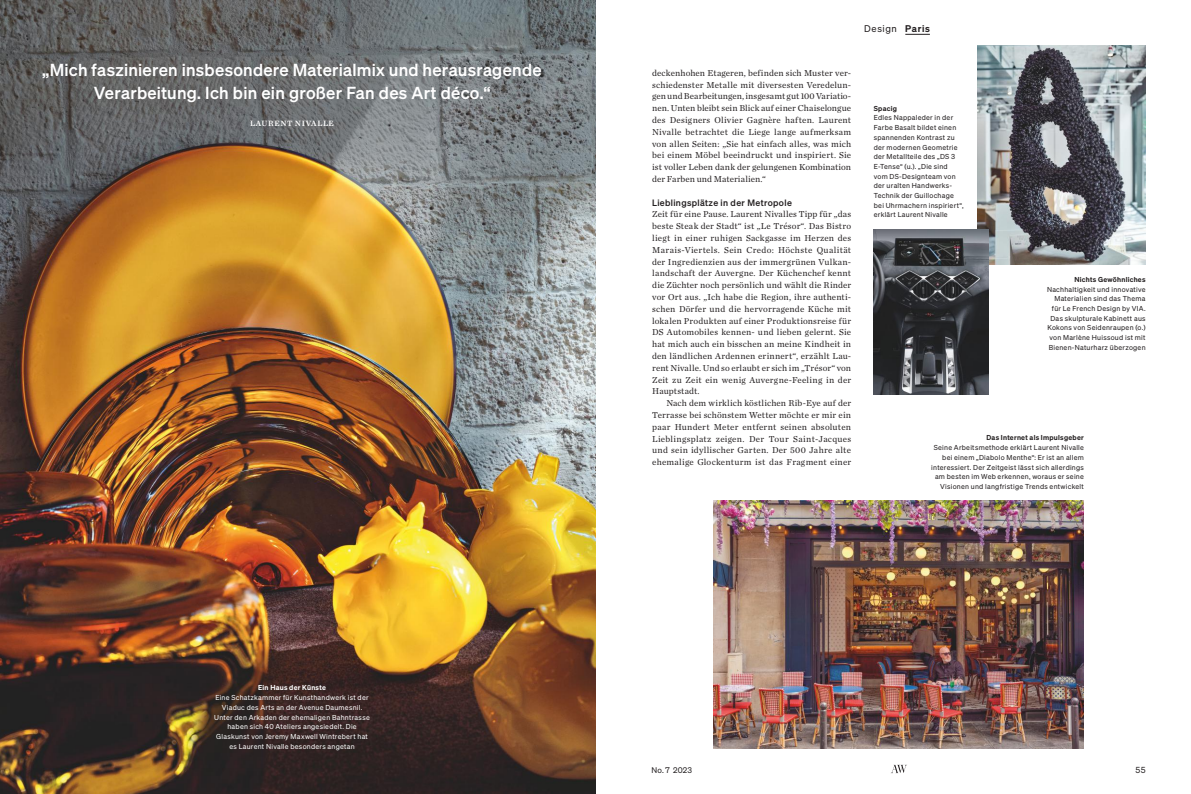
<style>
.page{position:relative;width:1191px;height:794px;background:#fff}
.page>*{position:absolute;margin:0;border:0;box-sizing:border-box;transform-origin:0 0}
.t1{font:17px/23px "Sohne Kraftig";letter-spacing:.015em;color:#fff;text-align:center}
.t2{font:9.5px "Sohne Buch";letter-spacing:.065em;color:#231f20}
.t3{font:9px/11.8px "Chronicle Text G1";letter-spacing:.015em;color:#231f20;text-align:justify}
.t4{font:9px "Sohne Kraftig";letter-spacing:.04em;color:#231f20}
.t5{font:8.5px "Sohne Buch";color:#231f20}
.t6{font:8px "Chronicle Text G1 Semi";letter-spacing:.08em;color:#fff}
.t7{font:8px "Sohne Buch";letter-spacing:.01em;color:#231f20}
.t8{font:7px/9.7px "Sohne Buch";letter-spacing:.035em;color:#231f20;text-align:right}
.t9{font:7px/9.7px "Sohne Buch";letter-spacing:.035em;color:#fff;text-align:center}
.t10{font:600 7px "Sohne";letter-spacing:.035em;color:#231f20}
.t11{font:600 7px "Sohne";letter-spacing:.035em;color:#fff}
.s1{font-family:"Sohne";font-weight:600}
</style>
<div class="page">
<img style="left:0;top:0;width:595px;height:794px">
<img style="left:714px;top:501px;width:370px;height:247px">
<img style="left:595px;top:0;width:1px;height:794px">
<img style="left:977px;top:45px;width:168px;height:220px">
<img style="left:874px;top:229px;width:114px;height:165px">
<svg style="left:905px;top:34px;width:25px;height:1px"></svg>
<svg style="left:891px;top:765px;width:16px;height:8px"></svg>
<h1 class="t1" style="left:43px;top:60px;width:500px">„Mich faszinieren insbesondere Materialmix und herausragende<br>Verarbeitung. Ich bin ein großer Fan des Art déco.“</h1>
<p class="t6" style="left:250px;top:118px;width:85px">LAURENT NIVALLE</p>
<p class="t11" style="left:258px;top:685px;width:69px">Ein Haus der Künste</p>
<p class="t9" style="left:214px;top:693px;width:157px">Eine Schatzkammer für Kunsthandwerk ist der Viaduc des Arts an der Avenue Daumesnil.<br>Unter den Arkaden der ehemaligen Bahntrasse haben sich 40 Ateliers angesiedelt. Die Glaskunst von Jeremy Maxwell Wintrebert hat es Laurent Nivalle besonders angetan</p>
<p class="t2" style="left:864px;top:23px;width:67px">Design <span class="s1">Paris</span></p>
<p class="t3" style="left:652px;top:68px;width:200px">deckenhohen Etageren, befinden sich Muster ver&shy;schiedenster Metalle mit diversesten Veredelun - gen und Bearbeitungen, insgesamt gut 100 Variatio&shy;nen. Unten bleibt sein Blick auf einer Chaiselongue des Designers Olivier Gagnère haften. Laurent Nivalle betrachtet die Liege lange aufmerksam von allen Seiten: „Sie hat einfach alles, was mich bei einem Möbel beeindruckt und inspiriert. Sie ist voller Leben dank der gelungenen Kombination der Farben und Materialien.“</p>
<p class="t4" style="left:652px;top:199px;width:141px">Lieblingsplätze in der Metropole</p>
<p class="t3" style="left:652px;top:209px;width:200px">Zeit für eine Pause. Laurent Nivalles Tipp für „das beste Steak der Stadt“ ist „Le Trésor“. Das Bistro liegt in einer ruhigen Sackgasse im Herzen des Marais-Viertels. Sein Credo: Höchste Qualität der Ingredienzien aus der immergrünen Vulkan&shy;landschaft der Auvergne. Der Küchenchef kennt die Züchter noch persönlich und wählt die Rinder vor Ort aus. „Ich habe die Region, ihre authenti&shy;schen Dörfer und die hervorragende Küche mit lokalen Produkten auf einer Produktionsreise für DS Automobiles kennen- und lieben gelernt. Sie hat mich auch ein bisschen an meine Kindheit in den ländlichen Ardennen erinnert“, erzählt Lau&shy;rent Nivalle. Und so erlaubt er sich im „Trésor“ von Zeit zu Zeit ein wenig Auvergne-Feeling in der Hauptstadt.</p>
<p class="t3" style="left:652px;top:398px;width:200px;text-indent:14px">Nach dem wirklich köstlichen Rib-Eye auf der Terrasse bei schönstem Wetter möchte er mir ein paar Hundert Meter entfernt seinen absoluten Lieblingsplatz zeigen. Der Tour Saint-Jacques und sein idyllischer Garten. Der 500 Jahre alte ehemalige Glockenturm ist das Fragment einer</p>
<p class="t10" style="left:874px;top:106px;width:25px">Spacig</p>
<p class="t8" style="left:874px;top:113px;width:91px;text-align:left">Edles Nappaleder in der<br>Farbe Basalt bildet einen spannenden Kontrast zu der modernen Geometrie der Metallteile des „DS 3<br>E-Tense“ (u.). „Die sind<br>vom DS-Designteam von der uralten Handwerks-<br>Technik der Guillochage bei Uhrmachern inspiriert“, erklärt Laurent Nivalle</p>
<p class="t10" style="left:1074px;top:277px;width:73px">Nichts Gewöhnliches</p>
<p class="t8" style="left:1047px;top:284px;width:100px">Nachhaltigkeit und innovative<br>Materialien sind das Thema für Le French Design by VIA.<br>Das skulpturale Kabinett aus<br>Kokons von Seidenraupen (o.) von Marlène Huissoud ist mit<br>Bienen-Naturharz überzogen</p>
<p class="t10" style="left:986px;top:435px;width:99px">Das Internet als Impulsgeber</p>
<p class="t8" style="left:931px;top:443px;width:154px">Seine Arbeitsmethode erklärt Laurent Nivalle bei einem „Diabolo Menthe“: Er ist an allem interessiert. Der Zeitgeist lässt sich allerdings am besten im Web erkennen, woraus er seine Visionen und langfristige Trends entwickelt</p>
<p class="t7" style="left:651px;top:765px;width:42px">No. 7 2023</p>
<p class="t5" style="left:1135px;top:765px;width:12px">55</p>
</div>
